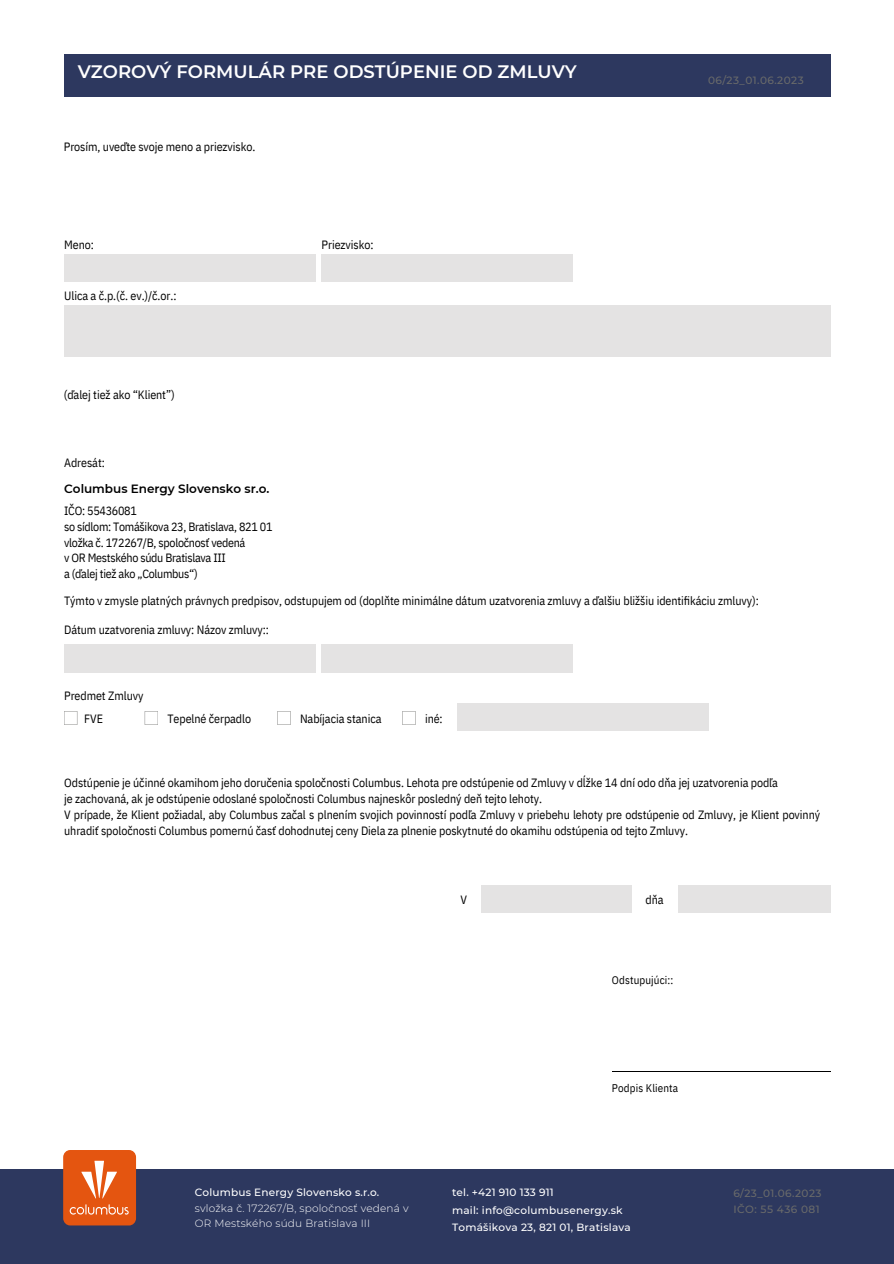
<style>
.page{position:relative;width:894px;height:1264px;background:#fff}
.page>*{position:absolute;margin:0;border:0;box-sizing:border-box;transform-origin:0 0}
.t1{font:600 18px "Montserrat";color:#fff}
.t2{font:12px/15.8px "IBM Plex Sans Cond";letter-spacing:-.005em;color:#000}
.t3{font:12px/15.8px "IBM Plex Sans Cond";letter-spacing:-.025em;color:#000}
.t4{font:600 12px "Montserrat";color:#000}
.t5{font:11.1px "IBM Plex Sans Cond";letter-spacing:.01em;color:#000}
.t6{font:500 10.5px/17.5px "Montserrat";letter-spacing:.02em;color:#fff}
.t7{font:300 10.5px/15.8px "Montserrat";letter-spacing:.015em;color:#fff}
.t8{font:500 10.5px/16.6px "Montserrat";letter-spacing:.045em;color:#696a6a}
</style>
<div class="page">
<svg style="left:64px;top:711px;width:13px;height:13px"></svg>
<svg style="left:144px;top:711px;width:14px;height:13px"></svg>
<svg style="left:277px;top:711px;width:14px;height:13px"></svg>
<svg style="left:402px;top:711px;width:13px;height:13px"></svg>
<div style="left:64px;top:254px;width:251px;height:28px;background:#e4e3e3"></div>
<div style="left:321px;top:254px;width:251px;height:28px;background:#e4e3e3"></div>
<div style="left:64px;top:644px;width:251px;height:28px;background:#e4e3e3"></div>
<div style="left:322px;top:644px;width:250px;height:28px;background:#e4e3e3"></div>
<div style="left:481px;top:885px;width:150px;height:27px;background:#e4e3e3"></div>
<div style="left:64px;top:54px;width:766px;height:43px;background:#2d385f"></div>
<div style="left:64px;top:305px;width:766px;height:52px;background:#e4e3e3"></div>
<div style="left:0;top:1168px;width:893px;height:95px;background:#2d385f"></div>
<div style="left:63px;top:1149px;width:73px;height:76px;background:#e45510;border-radius:7px"></div>
<svg style="left:81px;top:1160px;width:36px;height:38px"></svg>
<svg style="left:70px;top:1204px;width:59px;height:10px"></svg>
<div style="left:457px;top:703px;width:251px;height:28px;background:#e4e3e3"></div>
<hr style="left:611px;top:1071px;width:219px;height:1px;background:#000">
<div style="left:678px;top:885px;width:152px;height:27px;background:#e4e3e3"></div>
<h1 class="t1" style="left:78px;top:59px;width:500px">VZOROVÝ FORMULÁR PRE ODSTÚPENIE OD ZMLUVY</h1>
<p class="t2" style="left:64px;top:138px;width:193px">Prosím, uveďte svoje meno a priezvisko.</p>
<p class="t2" style="left:64px;top:236px;width:31px">Meno:</p>
<p class="t2" style="left:64px;top:286px;width:114px">Ulica a č.p.(č. ev.)/č.or.:</p>
<p class="t2" style="left:64px;top:386px;width:112px">(ďalej tiež ako “Klient”)</p>
<p class="t2" style="left:64px;top:454px;width:42px">Adresát:</p>
<p class="t4" style="left:64px;top:480px;width:207px">Columbus Energy Slovensko sr.o.</p>
<p class="t3" style="left:64px;top:502px;width:210px">IČO: 55436081<br>so sídlom: Tomášikova 23, Bratislava, 821 01 vložka č. 172267/B, spoločnosť vedená<br>v OR Mestského súdu Bratislava III<br>a (ďalej tiež ako „Columbus“)</p>
<p class="t2" style="left:321px;top:236px;width:53px">Priezvisko:</p>
<p class="t8" style="left:707px;top:72px;width:97px">06/23_01.06.2023</p>
<p class="t2" style="left:64px;top:592px;width:695px">Týmto v zmysle platných právnych predpisov, odstupujem od (doplňte minimálne dátum uzatvorenia zmluvy a ďalšiu bližšiu identifikáciu zmluvy):</p>
<p class="t2" style="left:64px;top:621px;width:206px">Dátum uzatvorenia zmluvy: Názov zmluvy::</p>
<p class="t2" style="left:64px;top:686px;width:81px">Predmet Zmluvy</p>
<p class="t2" style="left:84px;top:710px;width:20px">FVE</p>
<p class="t2" style="left:167px;top:709px;width:85px">Tepelné čerpadlo</p>
<p class="t2" style="left:300px;top:709px;width:83px">Nabíjacia stanica</p>
<p class="t2" style="left:425px;top:709px;width:19px">iné:</p>
<p class="t2" style="left:64px;top:774px;width:757px">Odstúpenie je účinné okamihom jeho doručenia spoločnosti Columbus. Lehota pre odstúpenie od Zmluvy v dĺžke 14 dní odo dňa jej uzatvorenia podľa<br>je zachovaná, ak je odstúpenie odoslané spoločnosti Columbus najneskôr posledný deň tejto lehoty.<br>V prípade, že Klient požiadal, aby Columbus začal s plnením svojich povinností podľa Zmluvy v priebehu lehoty pre odstúpenie od Zmluvy, je Klient povinný uhradiť spoločnosti Columbus pomernú časť dohodnutej ceny Diela za plnenie poskytnuté do okamihu odstúpenia od tejto Zmluvy.</p>
<p class="t2" style="left:460px;top:890px;width:8px">V</p>
<p class="t2" style="left:645px;top:890px;width:20px">dňa</p>
<p class="t5" style="left:611px;top:971px;width:63px">Odstupujúci::</p>
<p class="t6" style="left:195px;top:1182px;width:186px">Columbus Energy Slovensko s.r.o.</p>
<p class="t7" style="left:195px;top:1199px;width:215px">svložka č. 172267/B, spoločnosť vedená v<br>OR Mestského súdu Bratislava III</p>
<p class="t5" style="left:611px;top:1079px;width:68px">Podpis Klienta</p>
<p class="t6" style="left:452px;top:1182px;width:180px">tel. +421 910 133 911<br>mail: info@columbusenergy.sk<br>Tomášikova 23, 821 01, Bratislava</p>
<p class="t8" style="left:733px;top:1184px;width:90px">6/23_01.06.2023<br>IČO: 55 436 081</p>
</div>
